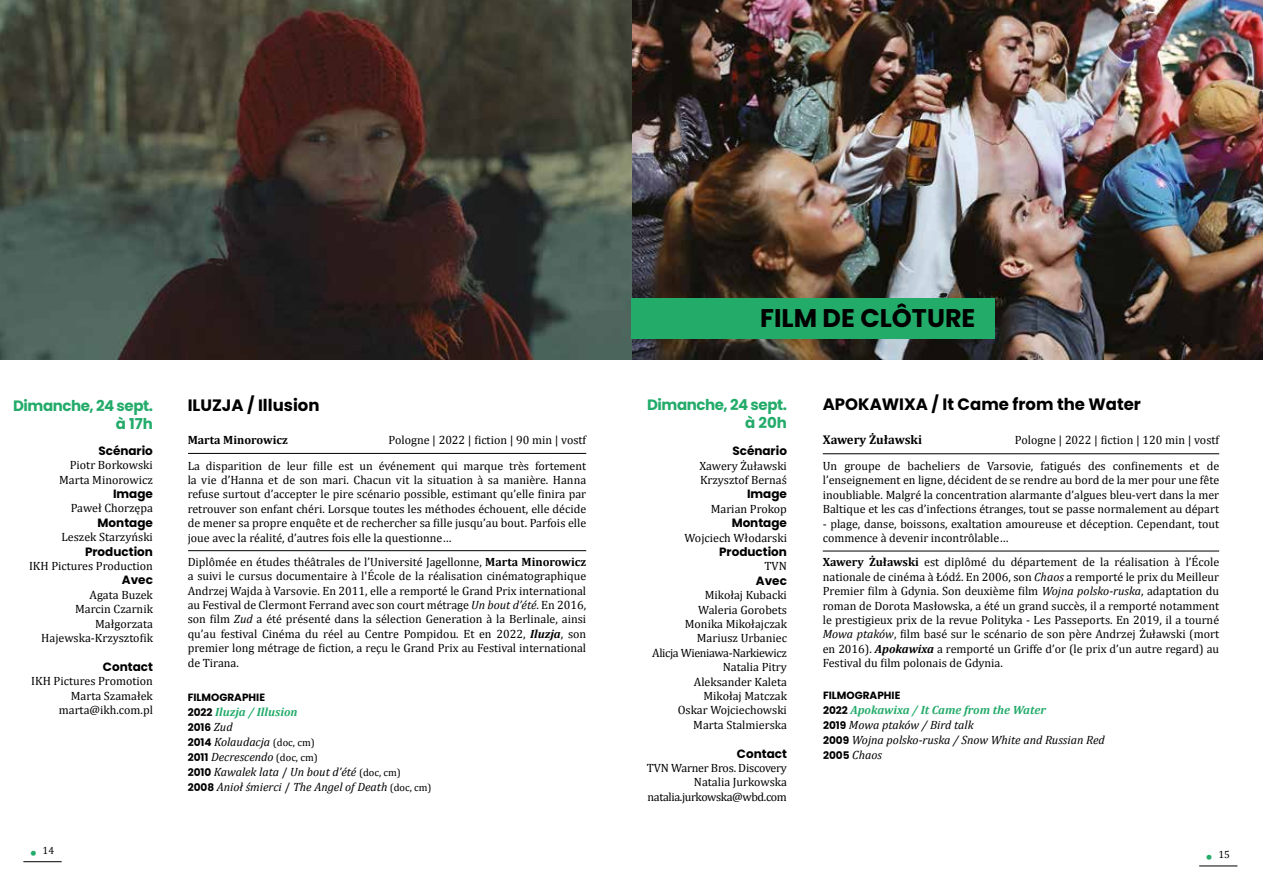
<style>
.page{position:relative;width:1263px;height:893px;background:#fff}
.page>*{position:absolute;margin:0;border:0;box-sizing:border-box;transform-origin:0 0}
.t1{font:700 25.5px "Poppins";color:#000}
.t2{font:700 16.5px "Poppins";color:#000}
.t3{font:16.5px "Cambria";color:#23ab6a}
.t4{font:700 15px/18px "Poppins";letter-spacing:-.03em;color:#23ab6a;text-align:right}
.t5{font:700 12.75px "Cambria";color:#000}
.t6{font:12px/14.4px "Cambria";color:#000;text-align:right}
.t7{font:italic 12px/15px "Cambria";color:#000}
.t8{font:700 12px "Poppins";color:#000}
.t9{font:12px/14.4px "Cambria";letter-spacing:-.02em;color:#000;text-align:right}
.t10{font:italic 700 12px "Cambria";color:#23ab6a}
.t11{font:700 12px "Cambria";color:#000}
.t12{font:700 10.5px "Poppins";color:#000}
.t13{font:10.5px "Cambria";color:#000}
.s1{font-weight:700}
.s2{font-style:italic}
.s3{font-weight:700;font-style:italic}
.s4{font-family:"Poppins";font-style:normal;font-size:10.5px;color:#000}
.s5{font-family:"Cambria";font-weight:400;font-style:italic;font-size:12px}
.s6{font-family:"Poppins";font-weight:700;font-style:normal;font-size:10.5px}
.s7{font-style:normal;font-size:10.5px}
.s8{font-style:normal}
.s9{font-weight:700;color:#23ab6a}
</style>
<div class="page">
<hr style="left:23px;top:861px;width:39px;height:1px;background:#000">
<hr style="left:1199px;top:866px;width:38px;height:1px;background:#000">
<img style="left:631px;top:0;width:632px;height:360px">
<svg style="left:0;top:0;width:631px;height:360px;background:#403d35"></svg>
<div style="left:631px;top:298px;width:364px;height:41px;background:#23ab6a"></div>
<hr style="left:188px;top:453px;width:398px;height:1px;background:#000">
<hr style="left:188px;top:550px;width:398px;height:1px;background:#000">
<hr style="left:823px;top:453px;width:396px;height:1px;background:#000">
<hr style="left:823px;top:551px;width:396px;height:1px;background:#000">
<p class="t4" style="left:13px;top:397px;width:141px">Dimanche, 24 sept. à 17h</p>
<h2 class="t2" style="left:188px;top:395px;width:133px">ILUZJA / Illusion</h2>
<p class="t8" style="left:98px;top:444px;width:56px">Scénario</p>
<p class="t6" style="left:59px;top:458px;width:95px">Piotr Borkowski<br>Marta Minorowicz</p>
<p class="t8" style="left:113px;top:487px;width:41px">Image</p>
<p class="t6" style="left:71px;top:501px;width:84px">Paweł Chorzępa</p>
<p class="t8" style="left:98px;top:516px;width:57px">Montage</p>
<p class="t6" style="left:61px;top:530px;width:93px">Leszek Starzyński</p>
<p class="t8" style="left:85px;top:544px;width:69px">Production</p>
<p class="t6" style="left:29px;top:559px;width:125px">IKH Pictures Production</p>
<p class="t8" style="left:122px;top:573px;width:33px">Avec</p>
<p class="t6" style="left:41px;top:587px;width:113px">Agata Buzek<br>Marcin Czarnik<br>Małgorzata<br>Hajewska-Krzysztofik</p>
<p class="t8" style="left:103px;top:660px;width:52px">Contact</p>
<p class="t6" style="left:31px;top:674px;width:123px">IKH Pictures Promotion<br>Marta Szamałek marta@ikh.com.pl</p>
<p class="t11" style="left:188px;top:432px;width:102px">Marta Minorowicz</p>
<p class="t6" style="left:389px;top:433px;width:199px">Pologne | 2022 | fiction | 90 min | vostf</p>
<p class="t6" style="left:188px;top:458px;width:400px;text-align:justify">La disparition de leur fille est un événement qui marque très fortement la vie d’Hanna et de son mari. Chacun vit la situation à sa manière. Hanna refuse surtout d’accepter le pire scénario possible, estimant qu’elle finira par retrouver son enfant chéri. Lorsque toutes les méthodes échouent, elle décide de mener sa propre enquête et de rechercher sa fille jusqu’au bout. Parfois elle joue avec la réalité, d’autres fois elle la questionne…</p>
<p class="t6" style="left:188px;top:554px;width:400px;text-align:justify">Diplômée en études théâtrales de l’Université Jagellonne, <span class="s1">Marta Minorowicz </span>a suivi le cursus documentaire à l'École de la réalisation cinématographique Andrzej Wajda à Varsovie. En 2011, elle a remporté le Grand Prix international au Festival de Clermont Ferrand avec son court métrage <span class="s2">Un bout d’été</span>. En 2016, son film <span class="s2">Zud</span> a été présenté dans la sélection Generation à la Berlinale, ainsi qu’au festival Cinéma du réel au Centre Pompidou. Et en 2022, <span class="s3">Iluzja</span>, son premier long métrage de fiction, a reçu le Grand Prix au Festival international de Tirana.</p>
<p class="t12" style="left:188px;top:692px;width:79px">FILMOGRAPHIE</p>
<p class="t10" style="left:188px;top:705px;width:111px"><span class="s4">2022</span> Iluzja / Illusion</p>
<p class="t12" style="left:188px;top:722px;width:46px">2016 <span class="s5">Zud</span></p>
<p class="t7" style="left:188px;top:734px;width:245px"><span class="s6">2014</span> Kolaudacja <span class="s7">(doc, cm)<br></span><span class="s6">2011</span> Decrescendo <span class="s7">(doc, cm)<br></span><span class="s6">2010</span> Kawalek lata <span class="s8">/</span> Un bout d’été <span class="s7">(doc, cm)<br></span><span class="s6">2008</span> Anioł śmierci <span class="s8">/</span> The Angel of Death <span class="s7">(doc, cm)</span></p>
<h1 class="t1" style="left:760px;top:303px;width:217px">FILM DE CLÔTURE</h1>
<p class="t4" style="left:647px;top:396px;width:141px">Dimanche, 24 sept. à 20h</p>
<p class="t8" style="left:732px;top:444px;width:56px">Scénario</p>
<p class="t6" style="left:699px;top:458px;width:89px;text-align:left">Xawery Żuławski<br>Krzysztof Bernaś</p>
<p class="t8" style="left:747px;top:487px;width:41px">Image</p>
<p class="t6" style="left:711px;top:501px;width:78px">Marian Prokop</p>
<p class="t8" style="left:732px;top:516px;width:57px">Montage</p>
<p class="t6" style="left:685px;top:530px;width:104px">Wojciech Włodarski</p>
<p class="t8" style="left:719px;top:545px;width:69px">Production</p>
<p class="t6" style="left:764px;top:559px;width:24px">TVN</p>
<p class="t8" style="left:756px;top:574px;width:33px">Avec</p>
<p class="t6" style="left:652px;top:588px;width:136px">Mikołaj Kubacki<br>Waleria Gorobets<br>Monika Mikołajczak<br>Mariusz Urbaniec<br>Alicja Wieniawa-Narkiewicz<br>Natalia Pitry<br>Aleksander Kaleta<br>Mikołaj Matczak<br>Oskar Wojciechowski<br>Marta Stalmierska</p>
<p class="t8" style="left:737px;top:746px;width:52px">Contact</p>
<p class="t9" style="left:647px;top:761px;width:142px">TVN Warner Bros. Discovery<br>Natalia Jurkowska natalia.jurkowska@wbd.com</p>
<h2 class="t2" style="left:823px;top:395px;width:320px">APOKAWIXA / It Came from the Water</h2>
<p class="t5" style="left:823px;top:432px;width:101px">Xawery Żuławski</p>
<p class="t6" style="left:1015px;top:433px;width:206px">Pologne | 2022 | fiction | 120 min | vostf</p>
<p class="t6" style="left:823px;top:459px;width:398px;text-align:justify">Un groupe de bacheliers de Varsovie, fatigués des confinements et de l’enseignement en ligne, décident de se rendre au bord de la mer pour une fête inoubliable. Malgré la concentration alarmante d’algues bleu-vert dans la mer Baltique et les cas d’infections étranges, tout se passe normalement au départ</p>
<p class="t6" style="left:823px;top:516px;width:398px;text-align:left">- plage, danse, boissons, exaltation amoureuse et déception. Cependant, tout commence à devenir incontrôlable…</p>
<p class="t6" style="left:823px;top:555px;width:398px;text-align:justify"><span class="s1">Xawery Żuławski</span> est diplômé du département de la réalisation à l’École nationale de cinéma à Łódź. En 2006, son <span class="s2">Chaos</span> a remporté le prix du Meilleur Premier film à Gdynia. Son deuxième film <span class="s2">Wojna polsko-ruska</span>, adaptation du roman de Dorota Masłowska, a été un grand succès, il a remporté notamment le prestigieux prix de la revue Polityka - Les Passeports. En 2019, il a tourné <span class="s2">Mowa ptaków</span>, film basé sur le scénario de son père Andrzej Żuławski (mort en 2016). <span class="s3">Apokawixa</span> a remporté un Griffe d’or (le prix d’un autre regard) au Festival du film polonais de Gdynia.</p>
<p class="t12" style="left:823px;top:689px;width:79px">FILMOGRAPHIE</p>
<p class="t7" style="left:823px;top:702px;width:283px"><span class="s6">2022</span> <span class="s9">Apokawixa / It Came from the Water<br></span><span class="s6">2019</span> Mowa ptaków / Bird talk<br><span class="s6">2009</span> Wojna polsko-ruska / Snow White and Russian Red<br><span class="s6">2005</span> Chaos</p>
<p class="t13" style="left:43px;top:844px;width:13px">14</p>
<h2 class="t3" style="left:30px;top:842px;width:9px">•</h2>
<p class="t13" style="left:1218px;top:848px;width:13px">15</p>
<h2 class="t3" style="left:1205px;top:846px;width:9px">•</h2>
</div>
